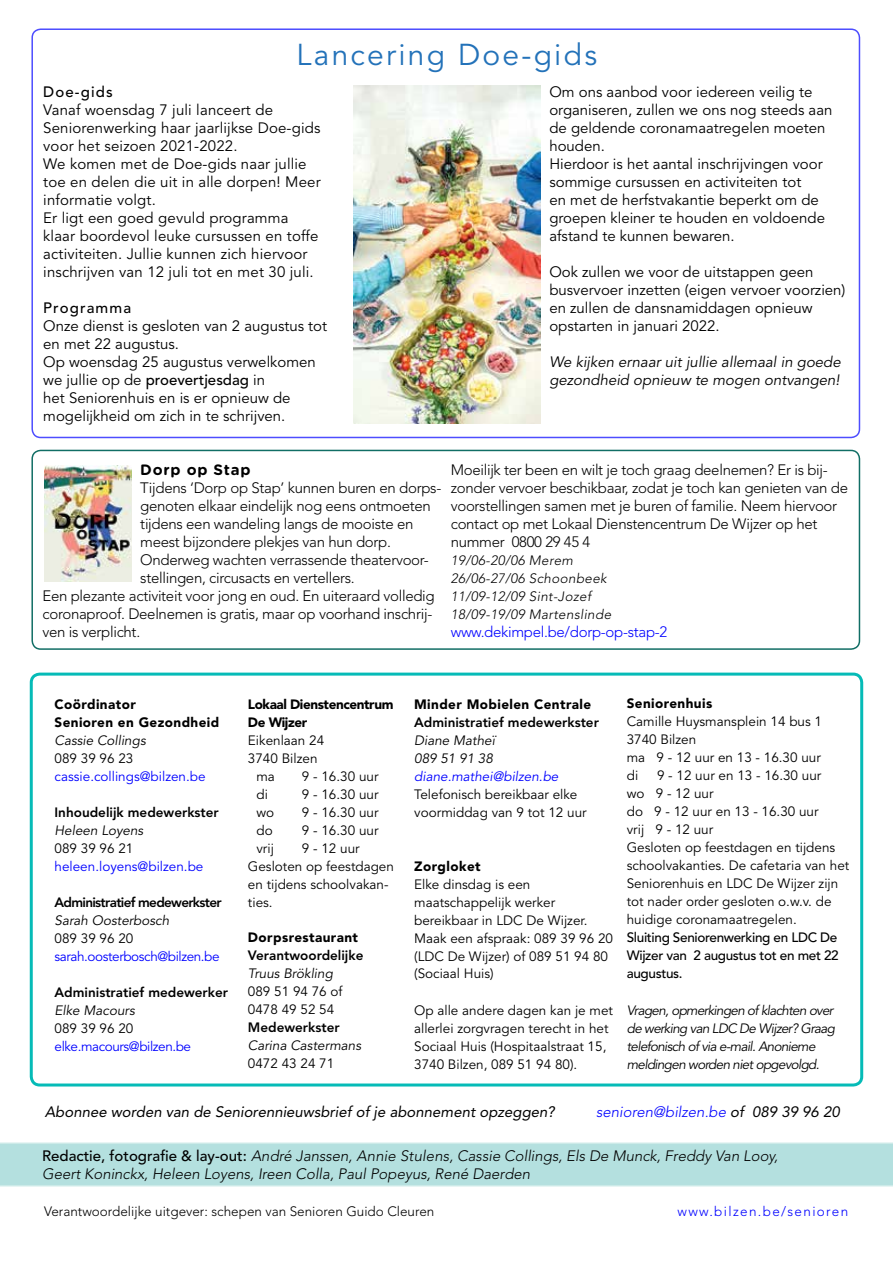
<style>
.page{position:relative;width:893px;height:1263px;background:#fff}
.page>*{position:absolute;margin:0;border:0;box-sizing:border-box;transform-origin:0 0}
.t1{font:30px "Avenir LT Std";letter-spacing:.075em;color:#2372b9}
.t2{font:15px/18px "Avenir LT Std";color:#000}
.t3{font:300 15px/18px "Avenir LT Std";letter-spacing:-.02em;color:#000}
.t4{font:italic 300 15px/18px "Avenir LT Std";color:#000}
.t5{font:italic 15px/18px "Avenir LT Std";color:#000}
.t6{font:italic 15px "Avenir LT Std";color:#000}
.t7{font:300 15px "Avenir LT Std";letter-spacing:-.02em;color:#00f}
.t8{font:italic 300 15px "Avenir LT Std";color:#00f}
.t9{font:500 15px "Avenir LT Std";letter-spacing:.075em;color:#000}
.t10{font:700 15px "Gotham Rounded";letter-spacing:.05em;color:#000}
.t11{font:13.5px/18px "Avenir LT Std";color:#000}
.t12{font:italic 13.5px/18px "Avenir LT Std";letter-spacing:-.05em;color:#000}
.t13{font:800 13.5px "Avenir LT Std";color:#000}
.t14{font:italic 13.5px/18px "Avenir LT Std";color:#000}
.t15{font:900 13.5px/18px "Avenir LT Std";letter-spacing:.03em;color:#000}
.t16{font:italic 300 13.5px/18px "Avenir LT Std";letter-spacing:.025em;color:#000}
.t17{font:500 13.5px/18px "Avenir LT Std";letter-spacing:-.025em;color:#000;text-align:justify}
.t18{font:300 13.5px "Avenir LT Std";color:#000}
.t19{font:13.5px "Avenir LT Std";letter-spacing:-.03em;color:#00f}
.t20{font:13.5px "Avenir LT Std";color:#00f}
.t21{font:900 13.5px/18px "Avenir LT Std";letter-spacing:-.03em;color:#000}
.t22{font:800 13.5px "Avenir LT Std";letter-spacing:-.05em;color:#000}
.t23{font:300 13.5px "Avenir LT Std";letter-spacing:.1em;color:#00f}
.t24{font:italic 13.5px "Avenir LT Std";color:#00f}
.s1{font-weight:500}
.s2{font-weight:400;color:#000}
.s3{font-weight:500;font-style:normal}
</style>
<div class="page">
<div style="left:0;top:1142px;width:893px;height:44px;background:#b4e0df"></div>
<div style="left:30px;top:673px;width:833px;height:413px;border:3px solid #05bbb7;border-radius:9px"></div>
<div style="left:31px;top:450px;width:829px;height:200px;border:2px solid #116e65;border-radius:9px"></div>
<div style="left:31px;top:28px;width:829px;height:410px;border:2px solid #4d4dff;border-radius:9px"></div>
<img style="left:353px;top:85px;width:187px;height:339px">
<img style="left:44px;top:465px;width:87px;height:116px">
<h1 class="t1" style="left:297px;top:38px;width:302px">Lancering Doe-gids</h1>
<p class="t9" style="left:43px;top:83px;width:71px">Doe-gids</p>
<p class="t2" style="left:43px;top:101px;width:279px">Vanaf woensdag 7 juli lanceert de Seniorenwerking haar jaarlijkse Doe-gids voor het seizoen 2021-2022.<br>We komen met de Doe-gids naar jullie toe en delen die uit in alle dorpen! Meer informatie volgt.<br>Er ligt een goed gevuld programma klaar boordevol leuke cursussen en toffe activiteiten. Jullie kunnen zich hiervoor inschrijven van 12 juli tot en met 30 juli.</p>
<p class="t9" style="left:43px;top:299px;width:89px">Programma</p>
<p class="t2" style="left:43px;top:317px;width:285px">Onze dienst is gesloten van 2 augustus tot en met 22 augustus.<br>Op woensdag 25 augustus verwelkomen we jullie op de <span class="s1">proevertjesdag</span> in<br>het Seniorenhuis en is er opnieuw de mogelijkheid om zich in te schrijven.</p>
<p class="t2" style="left:549px;top:83px;width:285px">Om ons aanbod voor iedereen veilig te organiseren, zullen we ons nog steeds aan de geldende coronamaatregelen moeten houden.<br>Hierdoor is het aantal inschrijvingen voor sommige cursussen en activiteiten tot<br>en met de herfstvakantie beperkt om de groepen kleiner te houden en voldoende afstand te kunnen bewaren.</p>
<p class="t2" style="left:549px;top:263px;width:298px">Ook zullen we voor de uitstappen geen busvervoer inzetten (eigen vervoer voorzien) en zullen de dansnamiddagen opnieuw opstarten in januari 2022.</p>
<p class="t5" style="left:549px;top:353px;width:293px">We kijken ernaar uit jullie allemaal in goede gezondheid opnieuw te mogen ontvangen!</p>
<p class="t10" style="left:140px;top:458px;width:112px">Dorp op Stap</p>
<p class="t3" style="left:140px;top:478px;width:302px">Tijdens ‘Dorp op Stap’ kunnen buren en dorps-</p>
<p class="t3" style="left:140px;top:496px;width:292px">genoten elkaar eindelijk nog eens ontmoeten</p>
<p class="t3" style="left:140px;top:514px;width:275px">tijdens een wandeling langs de mooiste en</p>
<p class="t3" style="left:140px;top:532px;width:252px">meest bijzondere plekjes van hun dorp.</p>
<p class="t3" style="left:140px;top:550px;width:290px">Onderweg wachten verrassende theatervoor-</p>
<p class="t3" style="left:140px;top:568px;width:216px">stellingen, circusacts en vertellers.</p>
<p class="t3" style="left:43px;top:586px;width:394px">Een plezante activiteit voor jong en oud. En uiteraard volledig</p>
<p class="t3" style="left:43px;top:604px;width:391px">coronaproof. Deelnemen is gratis, maar op voorhand inschrij-</p>
<p class="t3" style="left:43px;top:622px;width:99px">ven is verplicht.</p>
<p class="t3" style="left:451px;top:460px;width:399px">Moeilijk ter been en wilt je toch graag deelnemen? Er is bij&shy;zonder vervoer beschikbaar, zodat je toch kan genieten van de voorstellingen samen met je buren of familie. Neem hiervoor contact op met Lokaal Dienstencentrum De Wijzer op het nummer 0800 29 45 4</p>
<p class="t16" style="left:451px;top:551px;width:162px">19/06-20/06 Merem<br>26/06-27/06 Schoonbeek<br>11/09-12/09 Sint-Jozef<br>18/09-19/09 Martenslinde</p>
<p class="t7" style="left:451px;top:623px;width:218px">www.dekimpel.be/dorp-op-stap-2</p>
<p class="t15" style="left:55px;top:695px;width:166px">Coördinator<br>Senioren en Gezondheid</p>
<p class="t14" style="left:55px;top:731px;width:93px">Cassie Collings</p>
<p class="t11" style="left:55px;top:749px;width:80px">089 39 96 23</p>
<p class="t20" style="left:55px;top:768px;width:153px">cassie.collings@bilzen.be</p>
<p class="t13" style="left:55px;top:804px;width:166px">Inhoudelijk medewerkster</p>
<p class="t14" style="left:55px;top:821px;width:90px">Heleen Loyens</p>
<p class="t11" style="left:55px;top:839px;width:80px">089 39 96 21</p>
<p class="t20" style="left:55px;top:858px;width:150px">heleen.loyens@bilzen.be</p>
<p class="t22" style="left:55px;top:894px;width:169px">Administratief medewerkster</p>
<p class="t14" style="left:55px;top:911px;width:116px">Sarah Oosterbosch</p>
<p class="t11" style="left:55px;top:929px;width:80px">089 39 96 20</p>
<p class="t19" style="left:55px;top:948px;width:167px">sarah.oosterbosch@bilzen.be</p>
<p class="t13" style="left:55px;top:984px;width:175px">Administratief medewerker</p>
<p class="t14" style="left:55px;top:1001px;width:82px">Elke Macours</p>
<p class="t11" style="left:55px;top:1019px;width:80px">089 39 96 20</p>
<p class="t19" style="left:55px;top:1038px;width:138px">elke.macours@bilzen.be</p>
<p class="t21" style="left:248px;top:695px;width:147px">Lokaal Dienstencentrum<br>De Wijzer</p>
<p class="t11" style="left:248px;top:731px;width:78px">Eikenlaan 24</p>
<p class="t11" style="left:248px;top:749px;width:71px">3740 Bilzen</p>
<p class="t11" style="left:256px;top:767px;width:20px">ma</p>
<p class="t11" style="left:302px;top:767px;width:78px">9 - 16.30 uur</p>
<p class="t11" style="left:256px;top:785px;width:13px">di</p>
<p class="t11" style="left:302px;top:785px;width:78px">9 - 16.30 uur</p>
<p class="t11" style="left:256px;top:803px;width:19px">wo</p>
<p class="t11" style="left:302px;top:803px;width:78px">9 - 16.30 uur</p>
<p class="t11" style="left:256px;top:821px;width:18px">do</p>
<p class="t11" style="left:302px;top:821px;width:78px">9 - 16.30 uur</p>
<p class="t11" style="left:256px;top:839px;width:19px">vrij</p>
<p class="t11" style="left:248px;top:839px;width:148px;text-indent:54px">9 - 12 uur<br>Gesloten op feestdagen en tijdens schoolvakan&shy;ties.</p>
<p class="t15" style="left:248px;top:929px;width:112px">Dorpsrestaurant</p>
<p class="t13" style="left:248px;top:948px;width:117px">Verantwoordelijke</p>
<p class="t14" style="left:248px;top:965px;width:86px">Truus Brökling</p>
<p class="t11" style="left:248px;top:983px;width:96px">089 51 94 76 of<br>0478 49 52 54</p>
<p class="t13" style="left:248px;top:1020px;width:93px">Medewerkster</p>
<p class="t14" style="left:248px;top:1037px;width:115px">Carina Castermans</p>
<p class="t11" style="left:248px;top:1055px;width:88px">0472 43 24 71</p>
<p class="t15" style="left:414px;top:695px;width:179px">Minder Mobielen Centrale</p>
<p class="t13" style="left:414px;top:714px;width:186px">Administratief medewerkster</p>
<p class="t14" style="left:414px;top:731px;width:82px">Diane Matheï<br>089 51 91 38</p>
<p class="t24" style="left:414px;top:768px;width:146px">diane.mathei@bilzen.be</p>
<p class="t11" style="left:414px;top:785px;width:174px">Telefonisch bereikbaar elke voormiddag van 9 tot 12 uur</p>
<p class="t15" style="left:414px;top:857px;width:68px">Zorgloket</p>
<p class="t11" style="left:414px;top:875px;width:200px">Elke dinsdag is een maatschappelijk werker bereikbaar in LDC De Wijzer.<br>Maak een afspraak: 089 39 96 20 (LDC De Wijzer) of 089 51 94 80 (Sociaal Huis)</p>
<p class="t11" style="left:414px;top:1001px;width:200px">Op alle andere dagen kan je met allerlei zorgvragen terecht in het<br>Sociaal Huis (Hospitaalstraat 15,<br>3740 Bilzen, 089 51 94 80).</p>
<p class="t15" style="left:627px;top:695px;width:87px">Seniorenhuis</p>
<p class="t11" style="left:627px;top:713px;width:197px">Camille Huysmansplein 14 bus 1<br>3740 Bilzen<br>ma 9 - 12 uur en 13 - 16.30 uur di</p>
<p class="t11" style="left:627px;top:767px;width:224px;text-indent:30px">9 - 12 uur en 13 - 16.30 uur<br>wo 9 - 12 uur<br>do 9 - 12 uur en 13 - 16.30 uur<br>vrij 9 - 12 uur<br>Gesloten op feestdagen en tijdens schoolvakanties. De cafetaria van het<br>Seniorenhuis en LDC De Wijzer zijn tot nader order gesloten o.w.v. de huidige coronamaatregelen.</p>
<p class="t17" style="left:627px;top:929px;width:213px">Sluiting Seniorenwerking en LDC De Wijzer van 2 augustus tot en met 22 augustus.</p>
<p class="t12" style="left:627px;top:1001px;width:210px">Vragen, opmerkingen of klachten over de werking van LDC De Wijzer? Graag telefonisch of via e-mail. Anonieme meldingen worden niet opgevolgd.</p>
<p class="t6" style="left:45px;top:1103px;width:512px">Abonnee worden van de Seniorennieuwsbrief of je abonnement opzeggen?</p>
<p class="t8" style="left:596px;top:1102px;width:245px">senioren@bilzen.be <span class="s2">of 089 39 96 20</span></p>
<p class="t4" style="left:42px;top:1147px;width:738px"><span class="s3">Redactie, fotografie &amp; lay-out:</span> André Janssen, Annie Stulens, Cassie Collings, Els De Munck, Freddy Van Looy,<br>Geert Koninckx, Heleen Loyens, Ireen Colla, Paul Popeyus, René Daerden</p>
<p class="t18" style="left:44px;top:1203px;width:392px">Verantwoordelijke uitgever: schepen van Senioren Guido Cleuren</p>
<p class="t23" style="left:678px;top:1203px;width:172px">www.bilzen.be/senioren</p>
</div>
